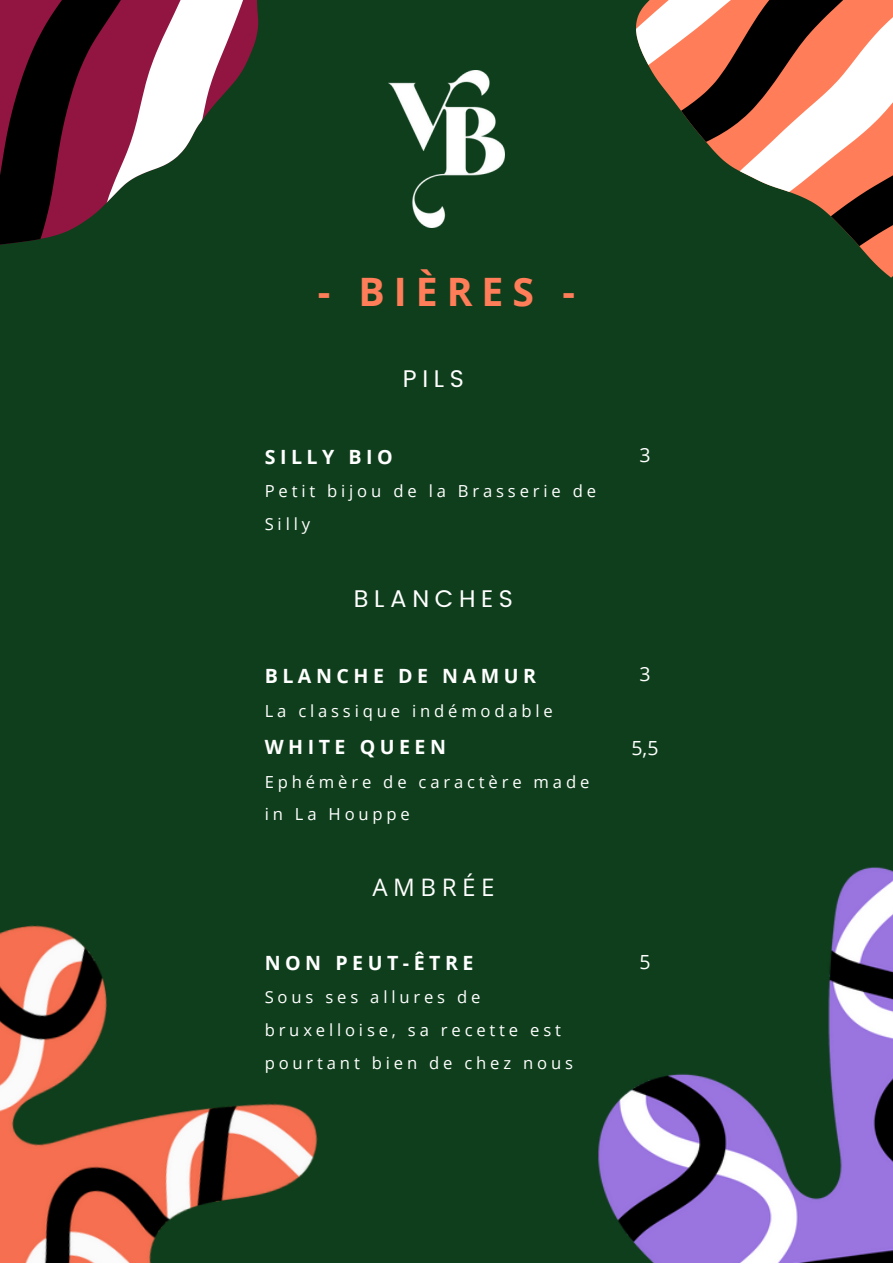
<style>
.page{position:relative;width:893px;height:1264px;background:#fff}
.page>*{position:absolute;margin:0;border:0;box-sizing:border-box;transform-origin:0 0}
.t1{font:700 39.15px "Open Sans";letter-spacing:.23em;color:#ff7d58}
.t2{font:24.15px "Poppins";letter-spacing:.23em;color:#fff}
.t3{font:24.15px "Open Sans";letter-spacing:.23em;color:#fff}
.t4{font:700 19.65px "Open Sans";letter-spacing:.23em;color:#fff}
.t5{font:19.5px "Open Sans";color:#fff}
.t6{font:16.65px/32.5px "Open Sans";letter-spacing:.23em;color:#fff}
</style>
<div class="page">
<div style="left:0;top:0;width:892px;height:1262px;background:#0e3e1b"></div>
<svg style="left:636px;top:0;width:256px;height:278px"></svg>
<svg style="left:25px;top:0;width:115px;height:242px;background:#54192c"></svg>
<svg style="left:140px;top:0;width:118px;height:175px"></svg>
<svg style="left:0;top:0;width:25px;height:245px;background:#430a1e"></svg>
<img style="left:388px;top:70px;width:116px;height:157px">
<img style="left:598px;top:867px;width:294px;height:395px">
<img style="left:0;top:925px;width:318px;height:337px">
<h1 class="t1" style="left:318px;top:264px;width:259px">- BIÈRES -</h1>
<h2 class="t2" style="left:403px;top:365px;width:62px">PILS</h2>
<p class="t4" style="left:265px;top:442px;width:130px">SILLY BIO</p>
<p class="t6" style="left:265px;top:474px;width:333px">Petit bijou de la Brasserie de<br>Silly</p>
<h2 class="t2" style="left:354px;top:584px;width:160px">BLANCHES</h2>
<p class="t4" style="left:265px;top:662px;width:273px">BLANCHE DE NAMUR</p>
<p class="t6" style="left:265px;top:694px;width:290px">La classique indémodable</p>
<p class="t4" style="left:265px;top:732px;width:183px">WHITE QUEEN</p>
<p class="t6" style="left:265px;top:764px;width:326px">Ephémère de caractère made in La Houppe</p>
<h2 class="t3" style="left:372px;top:869px;width:124px">AMBRÉE</h2>
<p class="t4" style="left:265px;top:948px;width:210px">NON PEUT-ÊTRE</p>
<p class="t6" style="left:265px;top:980px;width:310px">Sous ses allures de bruxelloise, sa recette est pourtant bien de chez nous</p>
<p class="t5" style="left:639px;top:441px;width:13px">3</p>
<p class="t5" style="left:639px;top:659px;width:13px">3</p>
<p class="t5" style="left:631px;top:733px;width:29px">5,5</p>
<p class="t5" style="left:639px;top:947px;width:13px">5</p>
</div>
